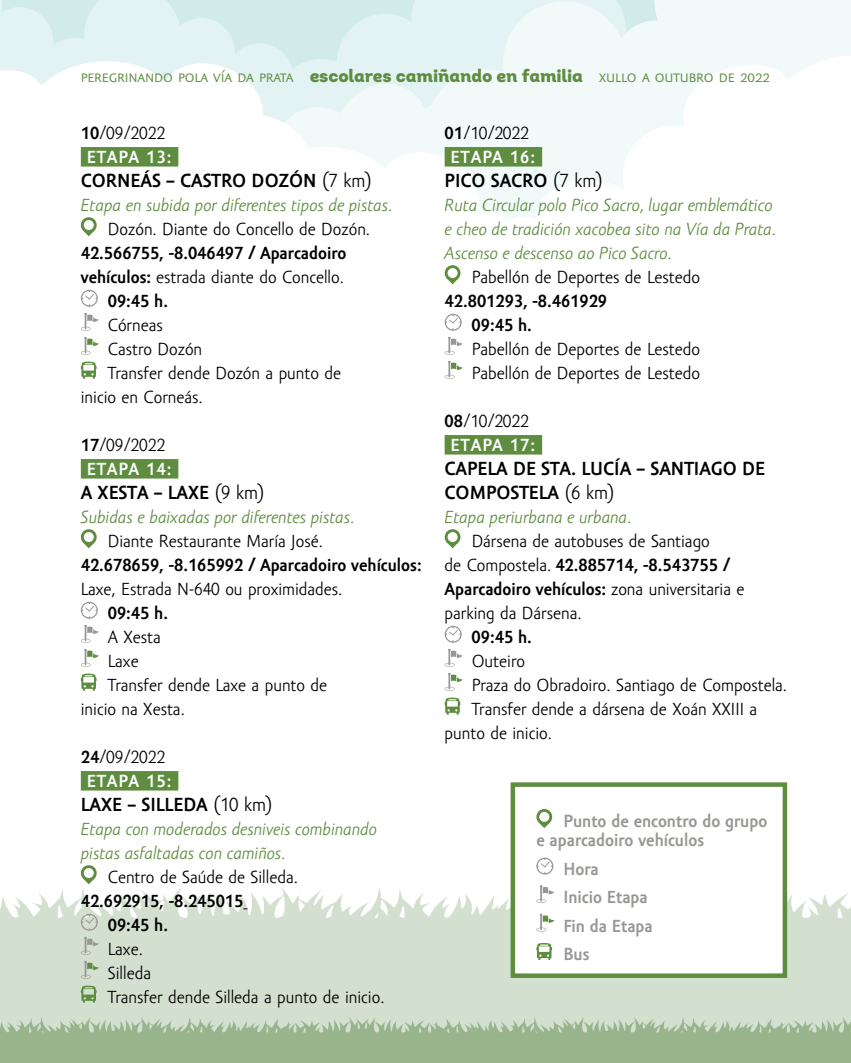
<style>
.page{position:relative;width:851px;height:1063px;background:#fff}
.page>*{position:absolute;margin:0;border:0;box-sizing:border-box;transform-origin:0 0}
.t1{font:700 19.5px/24px "Amor Sans Pro";color:#000}
.t2{font:18px/24px "Amor Sans Pro";color:#000;text-align:center}
.t3{font:italic 18px/24px "Amor Sans Pro";color:#5e8d40}
.t4{font:700 18px/24px "Amor Sans Pro";color:#000}
.t5{font:18px "Amor Sans Pro";letter-spacing:-.01em;color:#5e8d40}
.t6{font:700 18px/28.5px "Amor Sans Pro";color:#979794}
.s1{font-family:"Intro Black Alt"}
.s2{font-weight:700}
.s3{font-weight:700;color:#fff}
.s4{font-weight:400}
</style>
<div class="page">
<img style="left:0;top:885px;width:850px;height:131px">
<img style="left:0;top:1016px;width:850px;height:47px">
<svg style="left:0;top:0;width:274px;height:61px;background:#ddf0f0"></svg>
<svg style="left:274px;top:0;width:461px;height:61px"></svg>
<svg style="left:0;top:61px;width:735px;height:238px"></svg>
<svg style="left:735px;top:0;width:115px;height:80px"></svg>
<div style="left:81px;top:147px;width:97px;height:20px;background:#5e8d40"></div>
<div style="left:81px;top:459px;width:97px;height:20px;background:#5e8d40"></div>
<div style="left:81px;top:771px;width:97px;height:20px;background:#5e8d40"></div>
<svg style="left:80px;top:216px;width:17px;height:20px"></svg>
<svg style="left:81px;top:290px;width:17px;height:17px"></svg>
<svg style="left:81px;top:313px;width:18px;height:18px"></svg>
<svg style="left:81px;top:337px;width:18px;height:18px"></svg>
<svg style="left:81px;top:362px;width:16px;height:17px"></svg>
<svg style="left:80px;top:529px;width:17px;height:19px"></svg>
<svg style="left:81px;top:602px;width:17px;height:17px"></svg>
<svg style="left:81px;top:625px;width:18px;height:18px"></svg>
<svg style="left:81px;top:649px;width:18px;height:18px"></svg>
<svg style="left:81px;top:674px;width:16px;height:17px"></svg>
<svg style="left:80px;top:865px;width:17px;height:19px"></svg>
<svg style="left:81px;top:914px;width:17px;height:17px"></svg>
<svg style="left:81px;top:937px;width:18px;height:18px"></svg>
<svg style="left:81px;top:961px;width:18px;height:18px"></svg>
<svg style="left:81px;top:986px;width:16px;height:17px"></svg>
<div style="left:444px;top:147px;width:98px;height:20px;background:#5e8d40"></div>
<div style="left:444px;top:435px;width:98px;height:20px;background:#5e8d40"></div>
<svg style="left:444px;top:264px;width:17px;height:20px"></svg>
<svg style="left:444px;top:314px;width:17px;height:17px"></svg>
<svg style="left:444px;top:337px;width:18px;height:18px"></svg>
<svg style="left:444px;top:361px;width:18px;height:18px"></svg>
<svg style="left:444px;top:529px;width:17px;height:19px"></svg>
<svg style="left:444px;top:626px;width:17px;height:17px"></svg>
<svg style="left:444px;top:649px;width:18px;height:18px"></svg>
<svg style="left:444px;top:673px;width:18px;height:18px"></svg>
<svg style="left:444px;top:698px;width:16px;height:17px"></svg>
<div style="left:512px;top:785px;width:272px;height:191px;background:#fff"></div>
<svg style="left:536px;top:809px;width:17px;height:19px"></svg>
<svg style="left:536px;top:858px;width:17px;height:17px"></svg>
<svg style="left:536px;top:885px;width:18px;height:18px"></svg>
<svg style="left:536px;top:914px;width:18px;height:18px"></svg>
<svg style="left:536px;top:943px;width:16px;height:17px"></svg>
<div style="left:510px;top:782px;width:277px;height:196px;border:4px solid #5e8d40"></div>
<p class="t5" style="left:81px;top:66px;width:690px">peregrinando pola vía da prata <span class="s1">escolares camiñando en familia</span> xullo a outubro de 2022</p>
<p class="t2" style="left:81px;top:121px;width:92px"><span class="s2">10</span>/09/2022<br><span class="s3">ETAPA 13:</span></p>
<p class="t1" style="left:81px;top:169px;width:293px">CORNEÁS – CASTRO DOZÓN <span class="s4">(7 km)</span></p>
<p class="t3" style="left:81px;top:193px;width:313px">Etapa en subida por diferentes tipos de pistas.</p>
<p class="t2" style="left:108px;top:217px;width:264px">Dozón. Diante do Concello de Dozón.</p>
<p class="t4" style="left:81px;top:241px;width:267px">42.566755, -8.046497 / Aparcadoiro</p>
<p class="t2" style="left:81px;top:265px;width:264px"><span class="s2">vehículos:</span> estrada diante do Concello.</p>
<p class="t4" style="left:108px;top:289px;width:62px">09:45 h.</p>
<p class="t2" style="left:108px;top:313px;width:56px">Córneas</p>
<p class="t2" style="left:108px;top:337px;width:96px">Castro Dozón</p>
<p class="t2" style="left:108px;top:361px;width:235px">Transfer dende Dozón a punto de</p>
<p class="t2" style="left:81px;top:385px;width:123px">inicio en Corneás.</p>
<p class="t2" style="left:81px;top:433px;width:92px"><span class="s2">17</span>/09/2022<br><span class="s3">ETAPA 14:</span></p>
<p class="t1" style="left:81px;top:481px;width:185px">A XESTA – LAXE <span class="s4">(9 km)</span></p>
<p class="t3" style="left:81px;top:505px;width:275px">Subidas e baixadas por diferentes pistas.</p>
<p class="t2" style="left:108px;top:529px;width:216px">Diante Restaurante María José.</p>
<p class="t4" style="left:81px;top:553px;width:342px">42.678659, -8.165992 / Aparcadoiro vehículos:</p>
<p class="t2" style="left:81px;top:577px;width:263px">Laxe, Estrada N-640 ou proximidades.</p>
<p class="t4" style="left:108px;top:601px;width:62px">09:45 h.</p>
<p class="t2" style="left:108px;top:625px;width:55px">A Xesta</p>
<p class="t2" style="left:108px;top:649px;width:32px">Laxe</p>
<p class="t2" style="left:108px;top:673px;width:221px">Transfer dende Laxe a punto de</p>
<p class="t2" style="left:81px;top:697px;width:105px">inicio na Xesta.</p>
<p class="t2" style="left:81px;top:745px;width:92px"><span class="s2">24</span>/09/2022<br><span class="s3">ETAPA 15:</span></p>
<p class="t1" style="left:81px;top:793px;width:193px">LAXE – SILLEDA <span class="s4">(10 km)</span></p>
<p class="t3" style="left:81px;top:817px;width:297px">Etapa con moderados desniveis combinando pistas asfaltadas con camiños.</p>
<p class="t2" style="left:108px;top:865px;width:191px">Centro de Saúde de Silleda.</p>
<p class="t4" style="left:108px;top:889px;width:137px;text-indent:-27px">42.692915, -8.245015<br>09:45 h.</p>
<p class="t2" style="left:108px;top:937px;width:278px;text-align:left">Laxe.<br>Silleda<br>Transfer dende Silleda a punto de inicio.</p>
<p class="t2" style="left:444px;top:121px;width:92px"><span class="s2">01</span>/10/2022<br><span class="s3">ETAPA 16:</span></p>
<p class="t1" style="left:444px;top:169px;width:160px">PICO SACRO <span class="s4">(7 km)</span></p>
<p class="t3" style="left:444px;top:193px;width:333px">Ruta Circular polo Pico Sacro, lugar emblemático e cheo de tradición xacobea sito na Vía da Prata.<br>Ascenso e descenso ao Pico Sacro.</p>
<p class="t2" style="left:471px;top:265px;width:230px">Pabellón de Deportes de Lestedo</p>
<p class="t4" style="left:471px;top:289px;width:137px;text-indent:-27px">42.801293, -8.461929<br>09:45 h.</p>
<p class="t2" style="left:471px;top:337px;width:230px;text-align:left">Pabellón de Deportes de Lestedo<br>Pabellón de Deportes de Lestedo</p>
<p class="t2" style="left:444px;top:409px;width:92px"><span class="s2">08</span>/10/2022<br><span class="s3">ETAPA 17:</span></p>
<p class="t1" style="left:444px;top:457px;width:322px">CAPELA DE STA. LUCÍA – SANTIAGO DE<br>COMPOSTELA <span class="s4">(6 km)</span></p>
<p class="t3" style="left:444px;top:505px;width:188px">Etapa periurbana e urbana.</p>
<p class="t2" style="left:444px;top:529px;width:301px;text-align:left;text-indent:27px">Dársena de autobuses de Santiago<br>de Compostela. <span class="s2">42.885714, -8.543755 / Aparcadoiro vehículos:</span> zona universitaria e parking da Dársena.</p>
<p class="t4" style="left:471px;top:625px;width:62px">09:45 h.</p>
<p class="t2" style="left:471px;top:649px;width:55px">Outeiro</p>
<p class="t2" style="left:471px;top:673px;width:317px">Praza do Obradoiro. Santiago de Compostela.</p>
<p class="t2" style="left:471px;top:697px;width:287px">Transfer dende a dársena de Xoán XXIII a</p>
<p class="t2" style="left:444px;top:721px;width:109px">punto de inicio.</p>
<p class="t6" style="left:536px;top:811px;width:233px;line-height:19.5px;text-indent:27px">Punto de encontro do grupo e aparcadoiro vehículos</p>
<p class="t6" style="left:563px;top:855px;width:91px">Hora<br>Inicio Etapa<br>Fin da Etapa<br>Bus</p>
</div>
